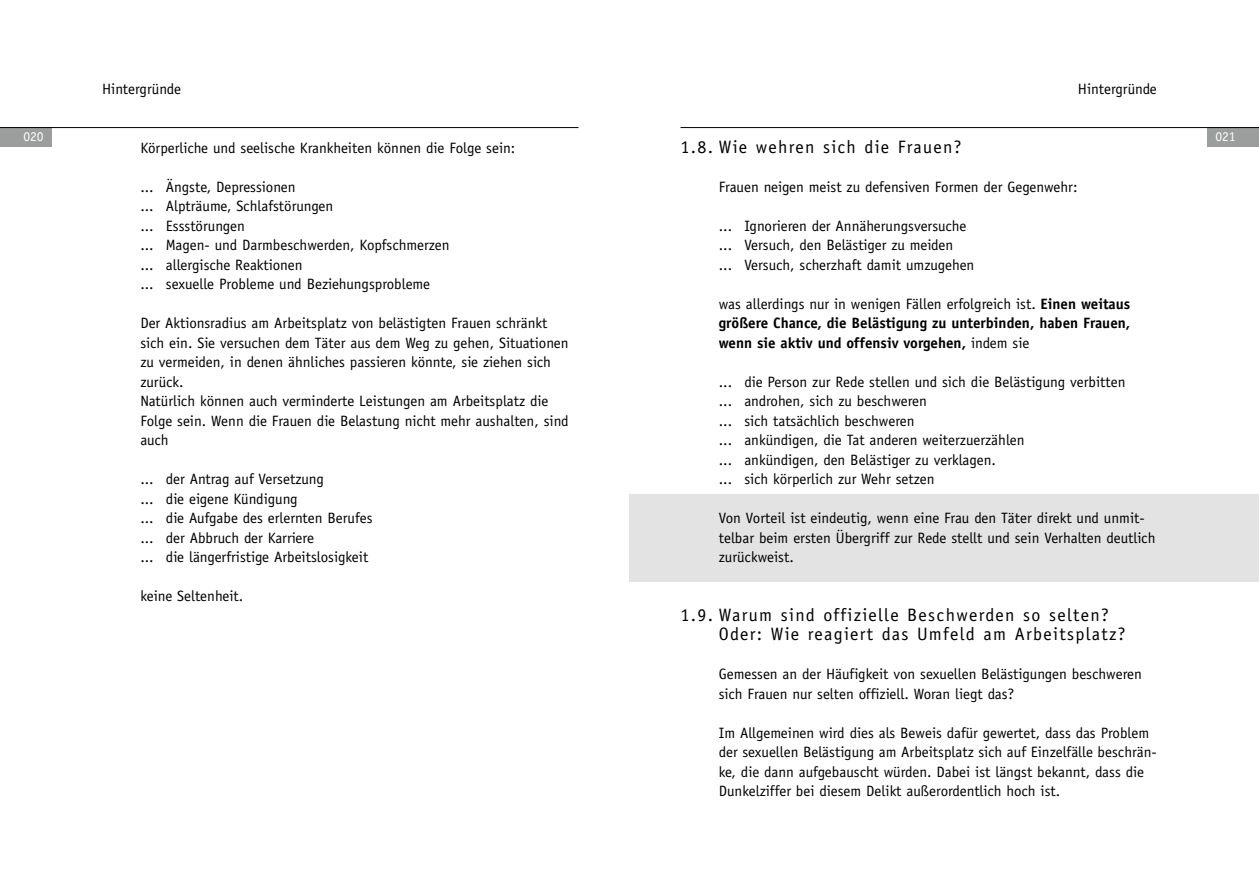
<style>
.page{position:relative;width:1259px;height:893px;background:#fff}
.page>*{position:absolute;margin:0;border:0;box-sizing:border-box;transform-origin:0 0}
.t1{font:18px/19.5px "Officina Sans";letter-spacing:.075em;color:#000}
.t2{font:15px/19.5px "Officina Sans";color:#000}
.t3{font:700 15px/19.5px "Officina Sans";color:#000;text-align:justify}
.t4{font:13.5px "Officina Sans";color:#fff}
.s1{font-weight:400}
</style>
<div class="page">
<div style="left:1208px;top:128px;width:51px;height:19px;background:#9c9d9d"></div>
<div style="left:0;top:128px;width:51px;height:19px;background:#9c9d9d"></div>
<div style="left:629px;top:495px;width:630px;height:87px;background:#e3e3e3"></div>
<hr style="left:0;top:127px;width:578px;height:1px;background:#000">
<hr style="left:680px;top:127px;width:579px;height:1px;background:#000">
<p class="t2" style="left:102px;top:79px;width:80px">Hintergründe</p>
<p class="t2" style="left:1078px;top:79px;width:80px">Hintergründe</p>
<p class="t4" style="left:23px;top:128px;width:22px">020</p>
<p class="t4" style="left:1215px;top:128px;width:22px">021</p>
<p class="t1" style="left:680px;top:137px;width:282px">1.8. Wie wehren sich die Frauen?</p>
<p class="t2" style="left:719px;top:177px;width:360px">Frauen neigen meist zu defensiven Formen der Gegenwehr:</p>
<p class="t2" style="left:719px;top:216px;width:257px">... Ignorieren der Annäherungsversuche ... Versuch, den Belästiger zu meiden<br>... Versuch, scherzhaft damit umzugehen</p>
<p class="t3" style="left:719px;top:294px;width:413px"><span class="s1">was allerdings nur in wenigen Fällen erfolgreich ist.</span> Einen weitaus größere Chance, die Belästigung zu unterbinden, haben Frauen, wenn sie aktiv und offensiv vorgehen, <span class="s1">indem sie</span></p>
<p class="t2" style="left:719px;top:372px;width:408px">... die Person zur Rede stellen und sich die Belästigung verbitten ... androhen, sich zu beschweren<br>... sich tatsächlich beschweren<br>... ankündigen, die Tat anderen weiterzuerzählen<br>... ankündigen, den Belästiger zu verklagen.<br>... sich körperlich zur Wehr setzen</p>
<p class="t2" style="left:719px;top:508px;width:438px">Von Vorteil ist eindeutig, wenn eine Frau den Täter direkt und unmit&shy;telbar beim ersten Übergriff zur Rede stellt und sein Verhalten deutlich zurückweist.</p>
<p class="t2" style="left:140px;top:138px;width:376px">Körperliche und seelische Krankheiten können die Folge sein:</p>
<p class="t2" style="left:140px;top:177px;width:311px">... Ängste, Depressionen<br>... Alpträume, Schlafstörungen<br>... Essstörungen<br>... Magen- und Darmbeschwerden, Kopfschmerzen ... allergische Reaktionen<br>... sexuelle Probleme und Beziehungsprobleme</p>
<p class="t2" style="left:140px;top:313px;width:430px">Der Aktionsradius am Arbeitsplatz von belästigten Frauen schränkt sich ein. Sie versuchen dem Täter aus dem Weg zu gehen, Situationen zu vermeiden, in denen ähnliches passieren könnte, sie ziehen sich zurück.<br>Natürlich können auch verminderte Leistungen am Arbeitsplatz die Folge sein. Wenn die Frauen die Belastung nicht mehr aushalten, sind auch</p>
<p class="t2" style="left:140px;top:469px;width:234px">... der Antrag auf Versetzung<br>... die eigene Kündigung<br>... die Aufgabe des erlernten Berufes ... der Abbruch der Karriere<br>... die längerfristige Arbeitslosigkeit</p>
<p class="t2" style="left:140px;top:586px;width:104px">keine Seltenheit.</p>
<p class="t1" style="left:719px;top:605px;width:408px;text-indent:-38px">1.9. Warum sind offizielle Beschwerden so selten?<br>Oder: Wie reagiert das Umfeld am Arbeitsplatz?</p>
<p class="t2" style="left:719px;top:664px;width:424px">Gemessen an der Häufigkeit von sexuellen Belästigungen beschweren sich Frauen nur selten offiziell. Woran liegt das?</p>
<p class="t2" style="left:719px;top:723px;width:438px">Im Allgemeinen wird dies als Beweis dafür gewertet, dass das Problem der sexuellen Belästigung am Arbeitsplatz sich auf Einzelfälle beschrän&shy;ke, die dann aufgebauscht würden. Dabei ist längst bekannt, dass die Dunkelziffer bei diesem Delikt außerordentlich hoch ist.</p>
</div>
